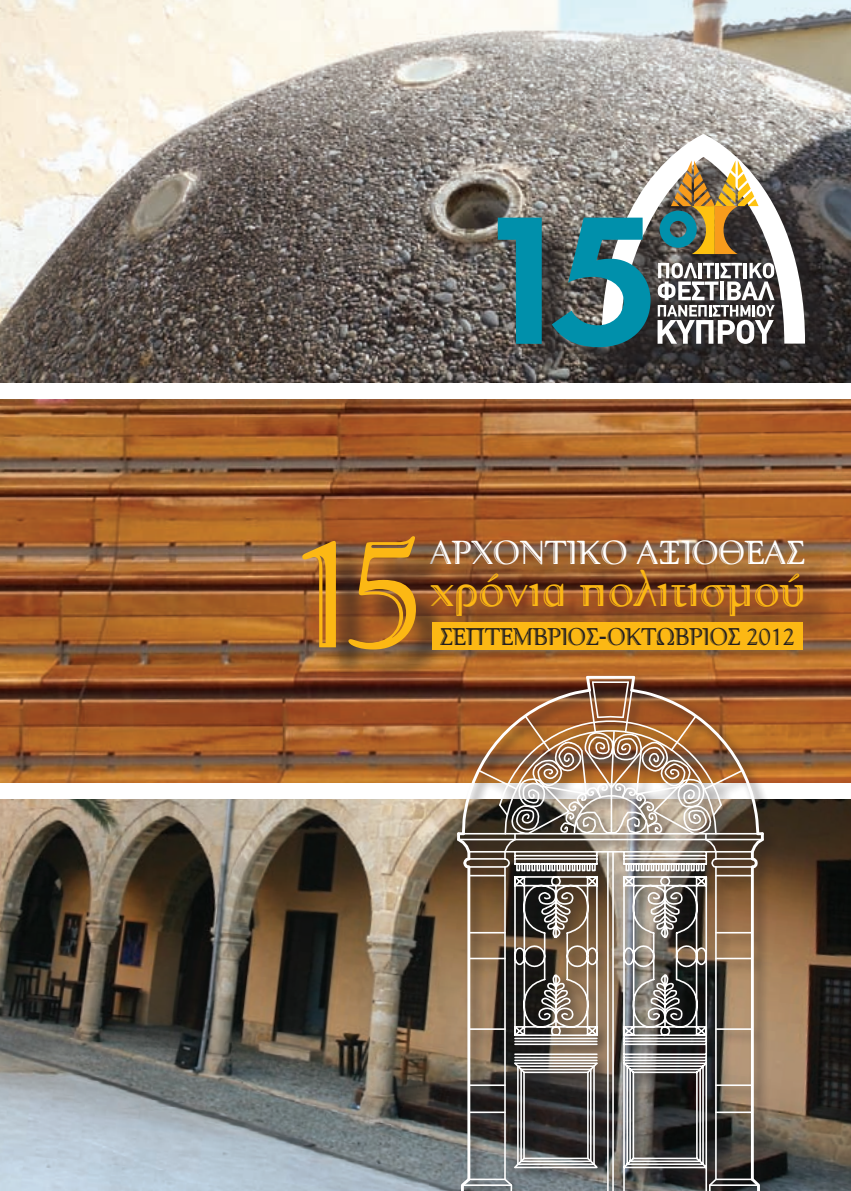
<style>
.page{position:relative;width:851px;height:1191px;background:#fff}
.page>*{position:absolute;margin:0;border:0;box-sizing:border-box;transform-origin:0 0}
.t1{font:700 167.7px "Art Futur";color:#0090ab}
.t2{font:156.6px "PF Venture Engraved";color:#fcb814}
.t3{font:49.5px "PF Venture Engraved";color:#fcb814}
.t4{font:33px "PF Venture Engraved";color:#fff}
.t5{font:24px "PF Venture Engraved";letter-spacing:-.01em;color:#231f20;scale:.95 1}
</style>
<div class="page">
<img style="left:0;top:400px;width:850px;height:382px">
<img style="left:0;top:0;width:850px;height:383px">
<img style="left:0;top:799px;width:850px;height:392px">
<div style="left:502px;top:138px;width:348px;height:346px;background:#231f20;opacity:.75"></div>
<svg style="left:601px;top:134px;width:203px;height:209px"></svg>
<svg style="left:659px;top:160px;width:99px;height:94px;background:#968b61"></svg>
<div style="left:453px;top:672px;width:338px;height:519px;background:#231f20;opacity:.75"></div>
<svg style="left:760px;top:832px;width:6px;height:38px"></svg>
<svg style="left:760px;top:1175px;width:1px;height:16px"></svg>
<svg style="left:454px;top:832px;width:5px;height:38px"></svg>
<svg style="left:459px;top:687px;width:301px;height:504px"></svg>
<img style="left:476px;top:680px;width:268px;height:511px">
<img style="left:497px;top:678px;width:226px;height:513px">
<div style="left:434px;top:545px;width:416px;height:82px;background:#231f20;opacity:.75"></div>
<div style="left:434px;top:574px;width:416px;height:104px;background:#231f20;opacity:.75"></div>
<div style="left:307px;top:541px;width:376px;height:229px;background:#231f20;opacity:.75"></div>
<div style="left:432px;top:622px;width:370px;height:28px;background:#fcb814"></div>
<p class="t1" style="left:470px;top:188px;width:188px">15</p>
<p class="t2" style="left:285px;top:499px;width:146px">15</p>
<p class="t4" style="left:430px;top:533px;width:376px">ΑΡΧΟΝΤΙΚΟ ΑΞΙΟΘΕΑΣ</p>
<p class="t3" style="left:430px;top:559px;width:376px">χρόνια πολιτισμού</p>
<p class="t5" style="left:439px;top:622px;width:376px">ΣΕΠΤΕΜΒΡΙΟΣ-ΟΚΤΩΒΡΙΟΣ 2012</p>
</div>
